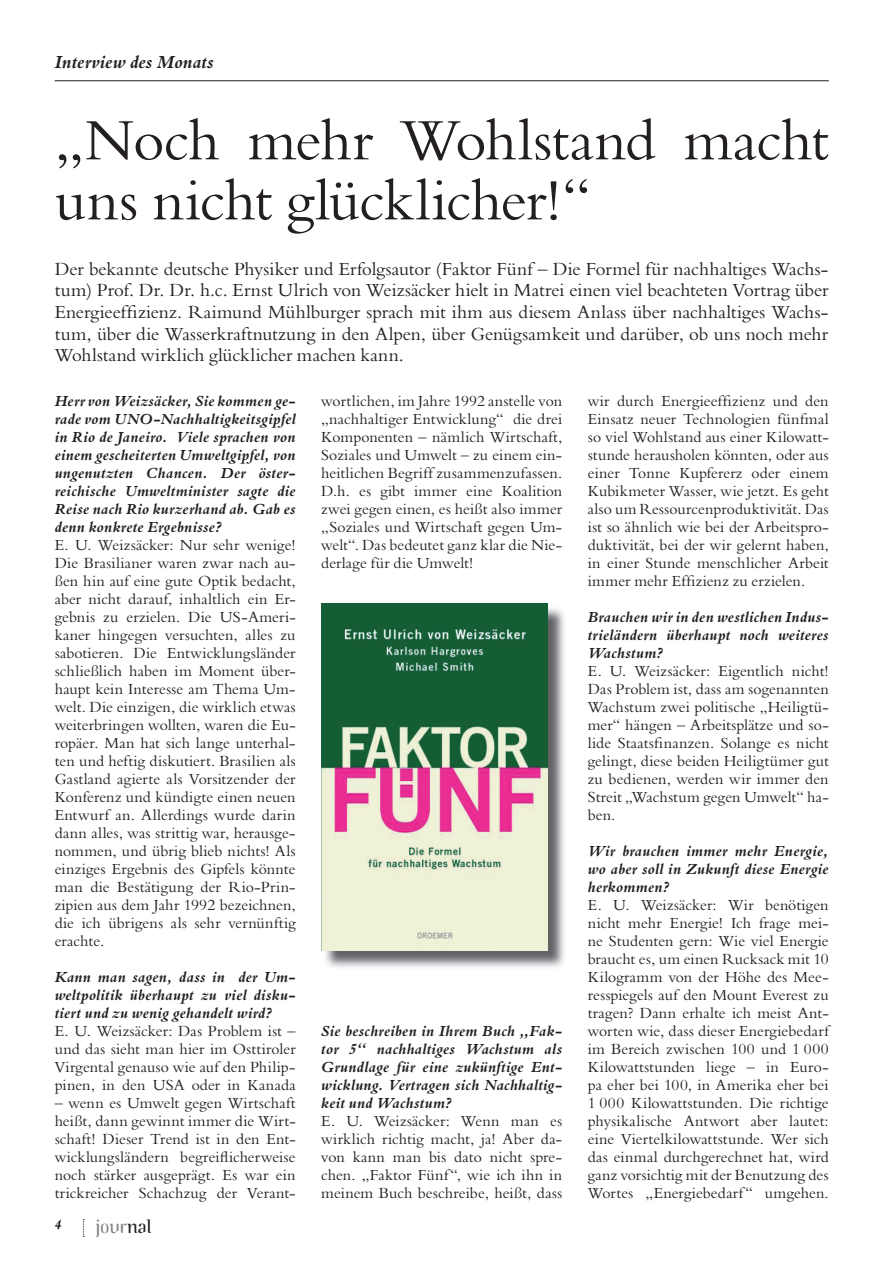
<style>
.page{position:relative;width:892px;height:1263px;background:#fff}
.page>*{position:absolute;margin:0;border:0;box-sizing:border-box;transform-origin:0 0}
.t1{font:57px/60px "Bergamo";letter-spacing:-.02em;color:#231f20}
.t2{font:300 19.5px "Binary ITC";color:#808285}
.t3{font:18px/21.6px "Bergamo";letter-spacing:-.01em;color:#231f20;text-align:justify}
.t4{font:italic 700 18px "Bergamo";color:#231f20}
.t5{font:15px/18px "Bergamo";letter-spacing:.005em;color:#231f20;text-align:justify}
.t6{font:italic 700 15px/18px "Bergamo";letter-spacing:.015em;color:#231f20;text-align:justify}
.t7{font:italic 700 13.5px "Bergamo";color:#231f20}
.s1{color:#231f20}
</style>
<div class="page">
<hr style="left:55px;top:80px;width:774px;height:1px;background:#231f20">
<svg style="left:83px;top:1219px;width:1px;height:17px"></svg>
<img style="left:323px;top:605px;width:242px;height:363px">
<img style="left:321px;top:603px;width:226px;height:347px">
<p class="t4" style="left:55px;top:52px;width:161px">Interview des Monats</p>
<h1 class="t1" style="left:55px;top:112px;width:775px">„Noch mehr Wohlstand macht uns nicht glücklicher!“</h1>
<p class="t3" style="left:55px;top:258px;width:775px">Der bekannte deutsche Physiker und Erfolgsautor (Faktor Fünf – Die Formel für nachhaltiges Wachs&shy;tum) Prof. Dr. Dr. h.c. Ernst Ulrich von Weizsäcker hielt in Matrei einen viel beachteten Vortrag über Energieeffizienz. Raimund Mühlburger sprach mit ihm aus diesem Anlass über nachhaltiges Wachs&shy;tum, über die Wasserkraftnutzung in den Alpen, über Genügsamkeit und darüber, ob uns noch mehr Wohlstand wirklich glücklicher machen kann.</p>
<p class="t6" style="left:55px;top:391px;width:242px">Herr von Weizsäcker, Sie kommen ge&shy;rade vom UNO-Nachhaltigkeitsgipfel in Rio de Janeiro. Viele sprachen von einem gescheiterten Umweltgipfel, von ungenutzten Chancen. Der öster&shy;reichische Umweltminister sagte die Reise nach Rio kurzerhand ab. Gab es denn konkrete Ergebnisse?</p>
<p class="t5" style="left:55px;top:536px;width:242px">E. U. Weizsäcker: Nur sehr wenige!<br>Die Brasilianer waren zwar nach au&shy;ßen hin auf eine gute Optik bedacht, aber nicht darauf, inhaltlich ein Er&shy;gebnis zu erzielen. Die US-Ameri&shy;kaner hingegen versuchten, alles zu sabotieren. Die Entwicklungsländer schließlich haben im Moment über&shy;haupt kein Interesse am Thema Um&shy;welt. Die einzigen, die wirklich etwas weiterbringen wollten, waren die Eu&shy;ropäer. Man hat sich lange unterhal&shy;ten und heftig diskutiert. Brasilien als Gastland agierte als Vorsitzender der Konferenz und kündigte einen neuen Entwurf an. Allerdings wurde darin dann alles, was strittig war, herausge&shy;nommen, und übrig blieb nichts! Als einziges Ergebnis des Gipfels könnte man die Bestätigung der Rio-Prin&shy;zipien aus dem Jahr 1992 bezeichnen, die ich übrigens als sehr vernünftig erachte.</p>
<p class="t6" style="left:55px;top:967px;width:242px">Kann man sagen, dass in der Um&shy;weltpolitik überhaupt zu viel disku&shy;tiert und zu wenig gehandelt wird?</p>
<p class="t5" style="left:55px;top:1022px;width:242px">E. U. Weizsäcker: Das Problem ist – und das sieht man hier im Osttiroler Virgental genauso wie auf den Philip&shy;pinen, in den USA oder in Kanada</p>
<p class="t5" style="left:55px;top:1094px;width:242px">– wenn es Umwelt gegen Wirtschaft heißt, dann gewinnt immer die Wirt&shy;schaft! Dieser Trend ist in den Ent&shy;wicklungsländern begreiflicherweise noch stärker ausgeprägt. Es war ein trickreicher Schachzug der Verant-</p>
<p class="t7" style="left:55px;top:1215px;width:8px">4</p>
<h2 class="t2" style="left:96px;top:1214px;width:58px">jour<span class="s1">nal</span></h2>
<p class="t5" style="left:321px;top:392px;width:242px">wortlichen, im Jahre 1992 anstelle von „nachhaltiger Entwicklung“ die drei Komponenten – nämlich Wirtschaft, Soziales und Umwelt – zu einem ein&shy;heitlichen Begriff zusammenzufassen.<br>D.h. es gibt immer eine Koalition zwei gegen einen, es heißt also immer „Soziales und Wirtschaft gegen Um&shy;welt“. Das bedeutet ganz klar die Nie&shy;derlage für die Umwelt!</p>
<p class="t6" style="left:321px;top:1021px;width:242px">Sie beschreiben in Ihrem Buch „Fak&shy;tor 5“ nachhaltiges Wachstum als Grundlage für eine zukünftige Ent&shy;wicklung. Vertragen sich Nachhaltig&shy;keit und Wachstum?</p>
<p class="t5" style="left:321px;top:1112px;width:242px">E. U. Weizsäcker: Wenn man es wirklich richtig macht, ja! Aber da&shy;von kann man bis dato nicht spre&shy;chen. „Faktor Fünf“, wie ich ihn in meinem Buch beschreibe, heißt, dass</p>
<p class="t5" style="left:588px;top:392px;width:242px">wir durch Energieeffizienz und den Einsatz neuer Technologien fünfmal so viel Wohlstand aus einer Kilowatt&shy;stunde herausholen könnten, oder aus einer Tonne Kupfererz oder einem Kubikmeter Wasser, wie jetzt. Es geht also um Ressourcenproduktivität. Das ist so ähnlich wie bei der Arbeitspro&shy;duktivität, bei der wir gelernt haben, in einer Stunde menschlicher Arbeit immer mehr Effizienz zu erzielen.</p>
<p class="t6" style="left:588px;top:607px;width:242px">Brauchen wir in den westlichen Indus&shy;trieländern überhaupt noch weiteres Wachstum?</p>
<p class="t5" style="left:588px;top:662px;width:242px">E. U. Weizsäcker: Eigentlich nicht!<br>Das Problem ist, dass am sogenannten Wachstum zwei politische „Heiligtü&shy;mer“ hängen – Arbeitsplätze und so&shy;lide Staatsfinanzen. Solange es nicht gelingt, diese beiden Heiligtümer gut zu bedienen, werden wir immer den Streit „Wachstum gegen Umwelt“ ha&shy;ben.</p>
<p class="t6" style="left:588px;top:841px;width:242px">Wir brauchen immer mehr Energie, wo aber soll in Zukunft diese Energie herkommen?</p>
<p class="t5" style="left:588px;top:896px;width:242px">E. U. Weizsäcker: Wir benötigen nicht mehr Energie! Ich frage mei&shy;ne Studenten gern: Wie viel Energie braucht es, um einen Rucksack mit 10<br>Kilogramm von der Höhe des Mee&shy;resspiegels auf den Mount Everest zu tragen? Dann erhalte ich meist Ant&shy;worten wie, dass dieser Energiebedarf im Bereich zwischen 100 und 1 000<br>Kilowattstunden liege – in Euro&shy;pa eher bei 100, in Amerika eher bei 1 000 Kilowattstunden. Die richtige physikalische Antwort aber lautet: eine Viertelkilowattstunde. Wer sich das einmal durchgerechnet hat, wird ganz vorsichtig mit der Benutzung des Wortes „Energiebedarf“ umgehen.</p>
</div>
